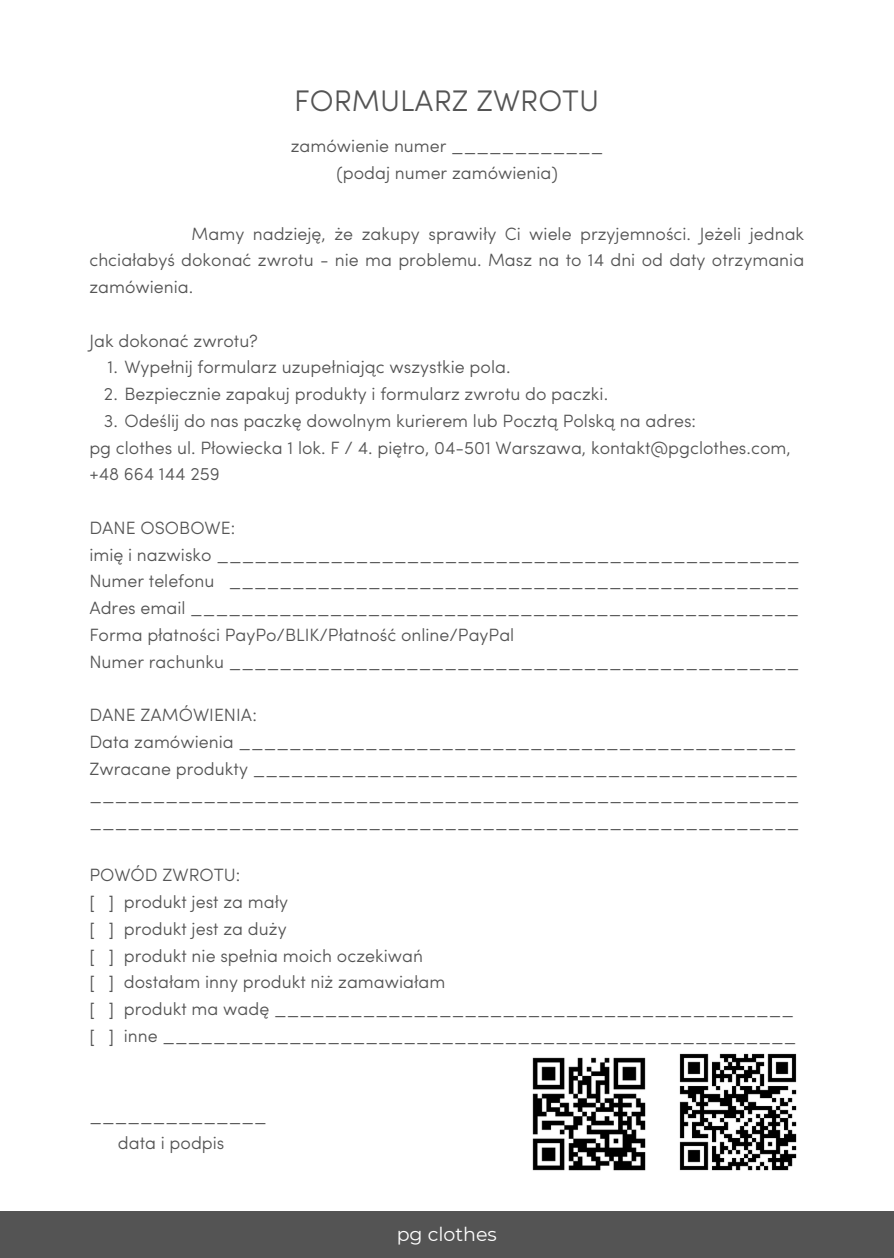
<style>
.page{position:relative;width:894px;height:1258px;background:#fff}
.page>*{position:absolute;margin:0;border:0;box-sizing:border-box;transform-origin:0 0}
.t1{font:300 29.7px "Sofia Pro";color:#545454}
.t2{font:18.9px "Montserrat";color:#fff}
.t3{font:300 17.7px/26.7px "Sofia Pro";color:#545454;text-align:justify}
</style>
<div class="page">
<div style="left:0;top:1211px;width:893px;height:47px;background:#545454"></div>
<img style="left:532px;top:1057px;width:114px;height:114px">
<img style="left:679px;top:1053px;width:118px;height:118px">
<p class="t1" style="left:294px;top:89px;width:306px">FORMULARZ ZWROTU</p>
<p class="t3" style="left:291px;top:135px;width:314px;text-align:center">zamówienie numer ____________ (podaj numer zamówienia)</p>
<h1 class="t3" style="left:89px;top:222px;width:716px;text-indent:102px">Mamy nadzieję, że zakupy sprawiły Ci wiele przyjemności. Jeżeli jednak chciałabyś dokonać zwrotu - nie ma problemu. Masz na to 14 dni od daty otrzymania zamówienia.</h1>
<p class="t3" style="left:89px;top:329px;width:170px">Jak dokonać zwrotu?</p>
<p class="t3" style="left:108px;top:356px;width:404px">1. Wypełnij formularz uzupełniając wszystkie pola.</p>
<p class="t3" style="left:104px;top:382px;width:505px">2. Bezpiecznie zapakuj produkty i formularz zwrotu do paczki.</p>
<p class="t3" style="left:104px;top:409px;width:593px">3. Odeślij do nas paczkę dowolnym kurierem lub Pocztą Polską na adres:</p>
<p class="t3" style="left:89px;top:436px;width:702px">pg clothes ul. Płowiecka 1 lok. F / 4. piętro, 04-501 Warszawa, kontakt@pgclothes.com,</p>
<p class="t3" style="left:89px;top:463px;width:132px">+48 664 144 259</p>
<p class="t3" style="left:89px;top:516px;width:147px">DANE OSOBOWE:</p>
<p class="t3" style="left:89px;top:543px;width:711px">imię i nazwisko ______________________________________________</p>
<p class="t3" style="left:89px;top:569px;width:711px">Numer telefonu _____________________________________________</p>
<p class="t3" style="left:89px;top:596px;width:711px">Adres email ________________________________________________</p>
<p class="t3" style="left:89px;top:623px;width:426px">Forma płatności PayPo/BLIK/Płatność online/PayPal</p>
<p class="t3" style="left:89px;top:650px;width:711px">Numer rachunku _____________________________________________</p>
<p class="t3" style="left:89px;top:703px;width:169px">DANE ZAMÓWIENIA:</p>
<p class="t3" style="left:89px;top:730px;width:708px">Data zamówienia ____________________________________________</p>
<p class="t3" style="left:89px;top:757px;width:710px">Zwracane produkty ___________________________________________</p>
<p class="t3" style="left:89px;top:783px;width:711px">________________________________________________________</p>
<p class="t3" style="left:89px;top:810px;width:711px">________________________________________________________</p>
<p class="t3" style="left:89px;top:864px;width:152px">POWÓD ZWROTU:</p>
<p class="t3" style="left:89px;top:890px;width:26px">[ ]</p>
<p class="t3" style="left:124px;top:890px;width:166px">produkt jest za mały</p>
<p class="t3" style="left:89px;top:917px;width:7px">[</p>
<p class="t3" style="left:109px;top:917px;width:179px">] produkt jest za duży</p>
<p class="t3" style="left:89px;top:944px;width:26px">[ ]</p>
<p class="t3" style="left:124px;top:944px;width:301px">produkt nie spełnia moich oczekiwań</p>
<p class="t3" style="left:89px;top:970px;width:7px">[</p>
<p class="t3" style="left:109px;top:970px;width:338px">] dostałam inny produkt niż zamawiałam</p>
<p class="t3" style="left:89px;top:997px;width:26px">[ ]</p>
<p class="t3" style="left:124px;top:997px;width:671px">produkt ma wadę _________________________________________</p>
<p class="t3" style="left:89px;top:1024px;width:7px">[</p>
<p class="t3" style="left:109px;top:1024px;width:689px">] inne __________________________________________________</p>
<p class="t3" style="left:89px;top:1104px;width:179px">______________</p>
<p class="t3" style="left:118px;top:1131px;width:108px">data i podpis</p>
<p class="t2" style="left:396px;top:1222px;width:102px">pg clothes</p>
</div>
